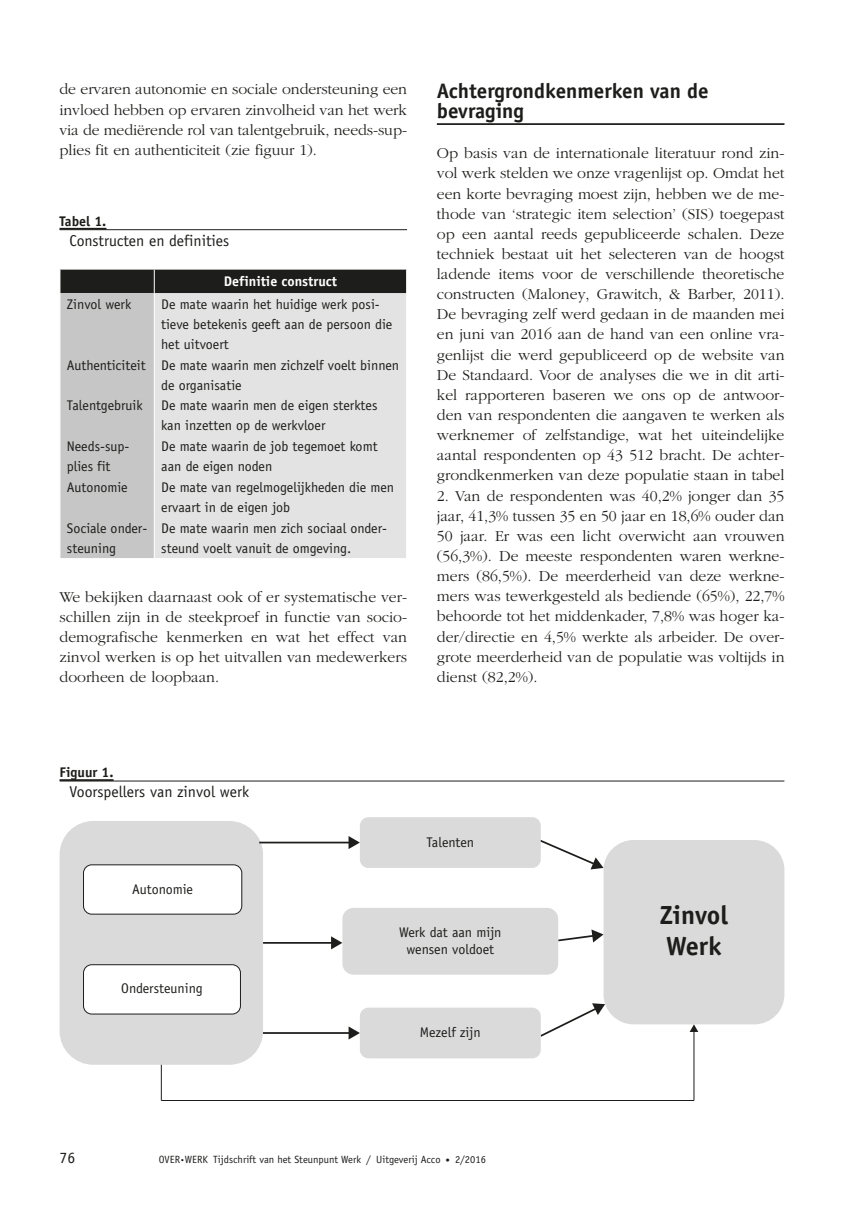
<style>
.page{position:relative;width:844px;height:1216px;background:#fff}
.page>*{position:absolute;margin:0;border:0;box-sizing:border-box;transform-origin:0 0}
.t1{font:700 26.25px/31.5px "Officina Sans Std";color:#1d1d1b}
.t2{font:700 21px/20.1px "Officina Sans Std";color:#1d1d1b}
.t3{font:300 15.75px/20.1px "Garamond";color:#1d1d1b;text-align:justify}
.t4{font:15.75px "Officina Sans Std";color:#1d1d1b}
.t5{font:14px/20.1px "Officina Sans Std";color:#1d1d1b}
.t6{font:700 14px "Officina Sans Std";color:#fff}
.t7{font:700 14px "Officina Sans Std";color:#1d1d1b}
.t8{font:10.5px "Officina Sans Std";color:#1d1d1b}
</style>
<div class="page">
<hr style="left:59px;top:228px;width:47px;height:1px;background:#1d1d1b">
<hr style="left:59px;top:229px;width:348px;height:1px;background:#1d1d1b">
<svg style="left:60px;top:269px;width:347px;height:289px;background:#cbcbcb"></svg>
<hr style="left:154px;top:293px;width:1px;height:61px;background:#fff">
<hr style="left:406px;top:293px;width:1px;height:61px;background:#fff">
<hr style="left:154px;top:354px;width:1px;height:41px;background:#fff">
<hr style="left:406px;top:354px;width:1px;height:41px;background:#fff">
<hr style="left:154px;top:395px;width:1px;height:40px;background:#fff">
<hr style="left:406px;top:395px;width:1px;height:40px;background:#fff">
<hr style="left:154px;top:435px;width:1px;height:41px;background:#fff">
<hr style="left:406px;top:435px;width:1px;height:41px;background:#fff">
<hr style="left:154px;top:476px;width:1px;height:41px;background:#fff">
<hr style="left:406px;top:476px;width:1px;height:41px;background:#fff">
<hr style="left:154px;top:517px;width:1px;height:41px;background:#fff">
<hr style="left:406px;top:517px;width:1px;height:41px;background:#fff">
<hr style="left:437px;top:123px;width:347px;height:2px;background:#1d1d1b">
<hr style="left:60px;top:779px;width:53px;height:2px;background:#1d1d1b">
<hr style="left:60px;top:780px;width:724px;height:1px;background:#1d1d1b">
<div style="left:60px;top:821px;width:203px;height:243px;background:#dadada;border-radius:34px"></div>
<div style="left:83px;top:864px;width:159px;height:50px;background:#fff;border-radius:8px"></div>
<div style="left:83px;top:864px;width:159px;height:50px;border:1px solid #1d1d1b;border-radius:8px"></div>
<div style="left:83px;top:964px;width:157px;height:50px;background:#fff;border-radius:8px"></div>
<div style="left:83px;top:964px;width:158px;height:50px;border:1px solid #1d1d1b;border-radius:8px"></div>
<div style="left:603px;top:840px;width:181px;height:184px;background:#dadada;border-radius:30px"></div>
<hr style="left:259px;top:841px;width:91px;height:2px;background:#1d1d1b">
<svg style="left:348px;top:836px;width:12px;height:13px"></svg>
<hr style="left:263px;top:1032px;width:87px;height:1px;background:#1d1d1b">
<svg style="left:348px;top:1026px;width:12px;height:13px"></svg>
<svg style="left:538px;top:838px;width:65px;height:31px"></svg>
<svg style="left:558px;top:929px;width:45px;height:13px"></svg>
<svg style="left:538px;top:1003px;width:67px;height:35px"></svg>
<hr style="left:693px;top:1030px;width:1px;height:70px;background:#1d1d1b">
<svg style="left:689px;top:1024px;width:9px;height:7px"></svg>
<hr style="left:263px;top:942px;width:70px;height:1px;background:#1d1d1b">
<svg style="left:331px;top:936px;width:11px;height:13px"></svg>
<div style="left:360px;top:817px;width:180px;height:51px;background:#dadada;border-radius:8px"></div>
<div style="left:342px;top:907px;width:216px;height:67px;background:#dadada;border-radius:11px"></div>
<div style="left:360px;top:1007px;width:180px;height:51px;background:#dadada;border-radius:8px"></div>
<hr style="left:161px;top:1100px;width:532px;height:1px;background:#1d1d1b">
<hr style="left:161px;top:1064px;width:1px;height:36px;background:#1d1d1b">
<p class="t3" style="left:59px;top:80px;width:349px">de ervaren autonomie en sociale ondersteuning een invloed hebben op ervaren zinvolheid van het werk via de mediërende rol van talentgebruik, needs-sup&shy;plies fit en authenticiteit (zie figuur 1).</p>
<p class="t7" style="left:59px;top:212px;width:48px">Tabel 1.</p>
<p class="t4" style="left:69px;top:231px;width:161px">Constructen en definities</p>
<p class="t6" style="left:224px;top:273px;width:115px">Definitie construct</p>
<p class="t5" style="left:67px;top:294px;width:66px">Zinvol werk</p>
<p class="t5" style="left:161px;top:294px;width:220px">De mate waarin het huidige werk posi-</p>
<p class="t5" style="left:161px;top:314px;width:232px">tieve betekenis geeft aan de persoon die</p>
<p class="t5" style="left:161px;top:334px;width:69px">het uitvoert</p>
<p class="t5" style="left:67px;top:355px;width:334px">Authenticiteit De mate waarin men zichzelf voelt binnen</p>
<p class="t5" style="left:161px;top:375px;width:82px">de organisatie</p>
<p class="t5" style="left:67px;top:395px;width:77px">Talentgebruik</p>
<p class="t5" style="left:161px;top:395px;width:218px">De mate waarin men de eigen sterktes kan inzetten op de werkvloer</p>
<p class="t5" style="left:67px;top:436px;width:64px">Needs-sup&shy;plies fit</p>
<p class="t5" style="left:161px;top:436px;width:218px">De mate waarin de job tegemoet komt aan de eigen noden</p>
<p class="t5" style="left:67px;top:477px;width:62px">Autonomie</p>
<p class="t5" style="left:161px;top:477px;width:234px">De mate van regelmogelijkheden die men ervaart in de eigen job</p>
<p class="t5" style="left:67px;top:518px;width:82px">Sociale onder&shy;steuning</p>
<p class="t5" style="left:161px;top:518px;width:227px">De mate waarin men zich sociaal onder&shy;steund voelt vanuit de omgeving.</p>
<p class="t3" style="left:59px;top:587px;width:349px">We bekijken daarnaast ook of er systematische ver&shy;schillen zijn in de steekproef in functie van socio&shy;demografische kenmerken en wat het effect van zinvol werken is op het uitvallen van medewerkers doorheen de loopbaan.</p>
<h2 class="t2" style="left:437px;top:80px;width:273px">Achtergrondkenmerken van de bevraging</h2>
<p class="t3" style="left:437px;top:143px;width:349px">Op basis van de internationale literatuur rond zin&shy;vol werk stelden we onze vragenlijst op. Omdat het een korte bevraging moest zijn, hebben we de me&shy;thode van ‘strategic item selection’ (SIS) toegepast op een aantal reeds gepubliceerde schalen. Deze techniek bestaat uit het selecteren van de hoogst ladende items voor de verschillende theoretische constructen (Maloney, Grawitch, &amp; Barber, 2011).<br>De bevraging zelf werd gedaan in de maanden mei en juni van 2016 aan de hand van een online vra&shy;genlijst die werd gepubliceerd op de website van De Standaard. Voor de analyses die we in dit arti&shy;kel rapporteren baseren we ons op de antwoor&shy;den van respondenten die aangaven te werken als werknemer of zelfstandige, wat het uiteindelijke aantal respondenten op 43 512 bracht. De achter&shy;grondkenmerken van deze populatie staan in tabel</p>
<p class="t3" style="left:437px;top:486px;width:349px">2. Van de respondenten was 40,2% jonger dan 35 jaar, 41,3% tussen 35 en 50 jaar en 18,6% ouder dan 50 jaar. Er was een licht overwicht aan vrouwen (56,3%). De meeste respondenten waren werkne&shy;mers (86,5%). De meerderheid van deze werkne&shy;mers was tewerkgesteld als bediende (65%), 22,7% behoorde tot het middenkader, 7,8% was hoger ka&shy;der/directie en 4,5% werkte als arbeider. De over&shy;grote meerderheid van de populatie was voltijds in dienst (82,2%).</p>
<p class="t7" style="left:60px;top:763px;width:55px">Figuur 1.</p>
<p class="t4" style="left:69px;top:782px;width:181px">Voorspellers van zinvol werk</p>
<p class="t5" style="left:132px;top:878px;width:62px">Autonomie</p>
<p class="t5" style="left:426px;top:831px;width:49px">Talenten</p>
<p class="t5" style="left:121px;top:978px;width:83px">Ondersteuning</p>
<p class="t5" style="left:399px;top:923px;width:104px;line-height:16.8px;text-align:center">Werk dat aan mijn wensen voldoet</p>
<p class="t5" style="left:420px;top:1022px;width:62px">Mezelf zijn</p>
<p class="t4" style="left:59px;top:1148px;width:17px">76</p>
<p class="t8" style="left:159px;top:1153px;width:328px">OVER<sup>.</sup>WERK Tijdschrift van het Steunpunt Werk / Uitgeverij Acco ● 2/2016</p>
<h1 class="t1" style="left:659px;top:898px;width:70px">Zinvol<br>Werk</h1>
</div>
